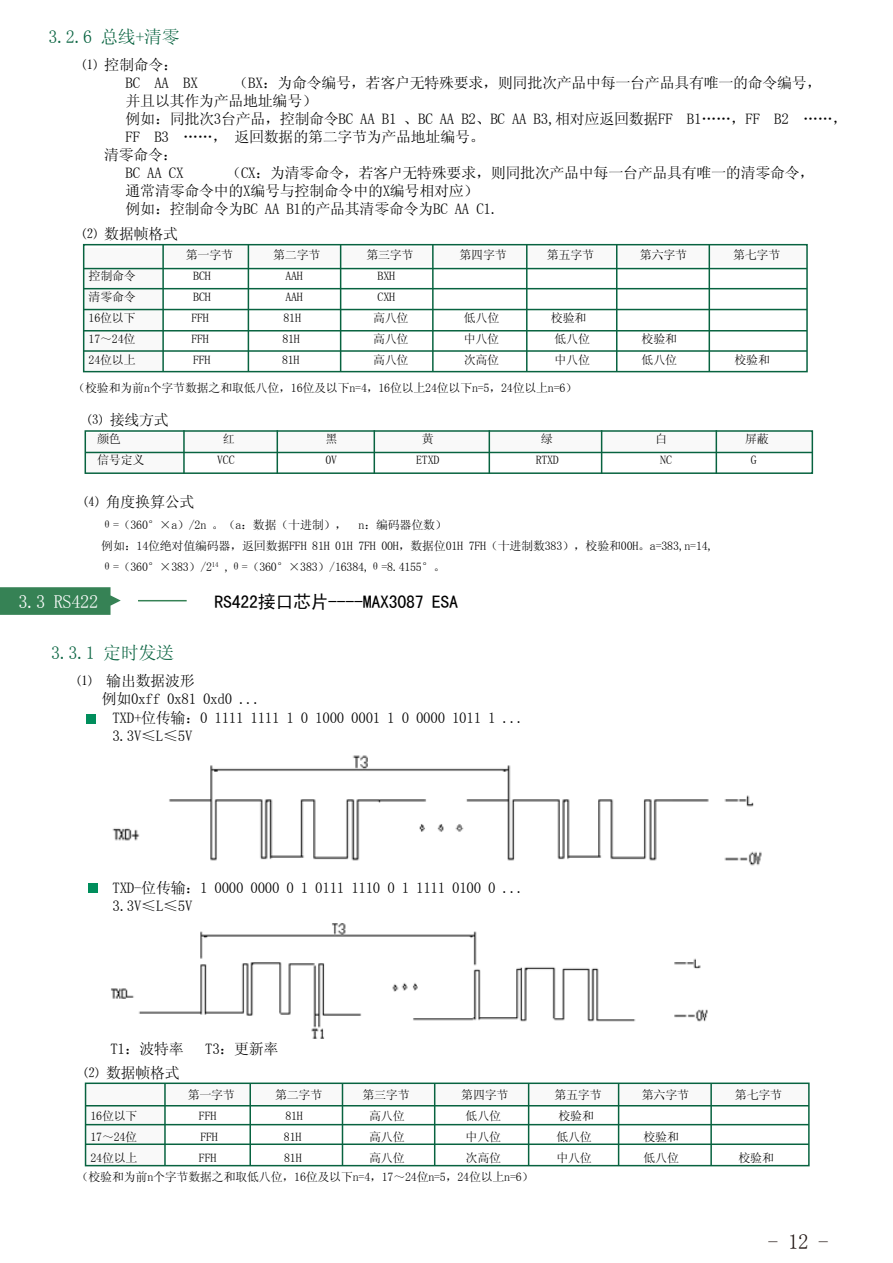
<style>
.page{position:relative;width:893px;height:1263px;background:#fff}
.page>*{position:absolute;margin:0;border:0;box-sizing:border-box;transform-origin:0 0}
.t1{font:21px "Sim Sun";color:#231815}
.t2{font:18.45px "Sim Sun";letter-spacing:-.02em;color:#fff}
.t3{font:18px "Sim Hei";letter-spacing:-.02em;color:#000}
.t4{font:18px "Sim Sun";letter-spacing:-.02em;color:#086340}
.t5{font:15px/18px "Sim Sun";letter-spacing:-.02em;color:#000}
.t6{font:12px/21px "Sim Sun";letter-spacing:-.02em;color:#000}
</style>
<div class="page">
<div style="left:86px;top:1083px;width:723px;height:23px;background:#f9f9f9"></div>
<div style="left:86px;top:1106px;width:78px;height:59px;background:#f9f9f9"></div>
<div style="left:85px;top:1082px;width:725px;height:84px;border:2px solid #086340"></div>
<hr style="left:164px;top:1083px;width:2px;height:82px;background:#086340">
<hr style="left:249px;top:1083px;width:2px;height:82px;background:#086340">
<hr style="left:342px;top:1083px;width:1px;height:82px;background:#086340">
<hr style="left:434px;top:1083px;width:1px;height:82px;background:#086340">
<hr style="left:528px;top:1083px;width:1px;height:82px;background:#086340">
<hr style="left:618px;top:1083px;width:1px;height:82px;background:#086340">
<hr style="left:710px;top:1083px;width:2px;height:82px;background:#086340">
<hr style="left:86px;top:1105px;width:723px;height:1px;background:#086340">
<hr style="left:86px;top:1124px;width:723px;height:1px;background:#086340">
<hr style="left:86px;top:1143px;width:723px;height:2px;background:#086340">
<div style="left:87px;top:715px;width:9px;height:9px;background:#008e5c"></div>
<div style="left:88px;top:883px;width:10px;height:10px;background:#008e5c"></div>
<img style="left:112px;top:755px;width:650px;height:111px">
<img style="left:111px;top:923px;width:597px;height:116px">
<div style="left:85px;top:434px;width:99px;height:38px;background:#f9f9f9"></div>
<div style="left:182px;top:432px;width:630px;height:19px;background:#f9f9f9"></div>
<div style="left:85px;top:430px;width:728px;height:44px;border:2px solid #086340"></div>
<hr style="left:716px;top:430px;width:1px;height:44px;background:#086340">
<hr style="left:374px;top:430px;width:1px;height:44px;background:#086340">
<hr style="left:277px;top:430px;width:1px;height:44px;background:#086340">
<hr style="left:183px;top:430px;width:2px;height:44px;background:#086340">
<hr style="left:601px;top:430px;width:1px;height:44px;background:#086340">
<hr style="left:489px;top:430px;width:1px;height:44px;background:#086340">
<hr style="left:85px;top:452px;width:727px;height:1px;background:#086340">
<div style="left:84px;top:248px;width:79px;height:122px;background:#f9f9f9"></div>
<div style="left:163px;top:247px;width:644px;height:18px;background:#f9f9f9"></div>
<div style="left:83px;top:244px;width:725px;height:128px;border:2px solid #086340"></div>
<hr style="left:162px;top:245px;width:2px;height:127px;background:#086340">
<hr style="left:248px;top:245px;width:1px;height:127px;background:#086340">
<hr style="left:340px;top:245px;width:1px;height:127px;background:#086340">
<hr style="left:432px;top:245px;width:2px;height:127px;background:#086340">
<hr style="left:526px;top:245px;width:2px;height:127px;background:#086340">
<hr style="left:616px;top:245px;width:1px;height:127px;background:#086340">
<hr style="left:709px;top:245px;width:1px;height:127px;background:#086340">
<hr style="left:84px;top:268px;width:723px;height:1px;background:#086340">
<hr style="left:84px;top:288px;width:723px;height:1px;background:#086340">
<hr style="left:84px;top:330px;width:723px;height:1px;background:#086340">
<hr style="left:84px;top:350px;width:723px;height:2px;background:#086340">
<hr style="left:84px;top:309px;width:723px;height:1px;background:#086340">
<svg style="left:0;top:587px;width:121px;height:28px;background:#468c63"></svg>
<hr style="left:138px;top:600px;width:49px;height:1px;background:#368255">
<h3 class="t4" style="left:49px;top:28px;width:133px">3.2.6 总线+清零</h3>
<p class="t5" style="left:126px;top:55px;width:74px;text-indent:-43px">⑴ 控制命令：<br>BC AA BX</p>
<p class="t5" style="left:234px;top:73px;width:589px">（BX：为命令编号，若客户无特殊要求，则同批次产品中每一台产品具有唯一的命令编号，</p>
<p class="t5" style="left:126px;top:91px;width:193px">并且以其作为产品地址编号）</p>
<p class="t5" style="left:126px;top:109px;width:723px">例如：同批次3台产品，控制命令BC AA B1 、BC AA B2、BC AA B3,相对应返回数据FF B1……，FF B2 ……，</p>
<p class="t5" style="left:126px;top:127px;width:361px">FF B3 ……， 返回数据的第二字节为产品地址编号。</p>
<p class="t5" style="left:104px;top:145px;width:75px">清零命令：</p>
<p class="t5" style="left:126px;top:163px;width:59px">BC AA CX</p>
<p class="t5" style="left:126px;top:163px;width:690px;text-indent:101px">（CX：为清零命令，若客户无特殊要求，则同批次产品中每一台产品具有唯一的清零命令，通常清零命令中的X编号与控制命令中的X编号相对应）<br>例如：控制命令为BC AA B1的产品其清零命令为BC AA C1.</p>
<p class="t5" style="left:82px;top:224px;width:97px">⑵ 数据帧格式</p>
<p class="t6" style="left:186px;top:244px;width:49px">第一字节</p>
<p class="t6" style="left:273px;top:244px;width:49px">第二字节</p>
<p class="t6" style="left:366px;top:244px;width:49px">第三字节</p>
<p class="t6" style="left:459px;top:244px;width:49px">第四字节</p>
<p class="t6" style="left:547px;top:244px;width:49px">第五字节</p>
<p class="t6" style="left:640px;top:244px;width:49px">第六字节</p>
<p class="t6" style="left:733px;top:244px;width:49px">第七字节</p>
<p class="t6" style="left:89px;top:265px;width:49px">控制命令</p>
<p class="t6" style="left:193px;top:265px;width:19px">BCH</p>
<p class="t6" style="left:285px;top:265px;width:19px">AAH</p>
<p class="t6" style="left:378px;top:265px;width:19px">BXH</p>
<p class="t6" style="left:89px;top:286px;width:49px">清零命令</p>
<p class="t6" style="left:193px;top:286px;width:19px">BCH</p>
<p class="t6" style="left:285px;top:286px;width:19px">AAH</p>
<p class="t6" style="left:378px;top:286px;width:19px">CXH</p>
<p class="t6" style="left:89px;top:307px;width:49px">16位以下</p>
<p class="t6" style="left:191px;top:307px;width:19px">FFH</p>
<p class="t6" style="left:284px;top:307px;width:19px">81H</p>
<p class="t6" style="left:373px;top:307px;width:37px">高八位</p>
<p class="t6" style="left:464px;top:307px;width:37px">低八位</p>
<p class="t6" style="left:551px;top:307px;width:37px">校验和</p>
<p class="t6" style="left:89px;top:328px;width:48px">17～24位</p>
<p class="t6" style="left:191px;top:328px;width:19px">FFH</p>
<p class="t6" style="left:282px;top:328px;width:19px">81H</p>
<p class="t6" style="left:373px;top:328px;width:37px">高八位</p>
<p class="t6" style="left:464px;top:328px;width:37px">中八位</p>
<p class="t6" style="left:554px;top:328px;width:37px">低八位</p>
<p class="t6" style="left:642px;top:328px;width:37px">校验和</p>
<p class="t6" style="left:89px;top:349px;width:49px">24位以上</p>
<p class="t6" style="left:193px;top:349px;width:19px">FFH</p>
<p class="t6" style="left:282px;top:349px;width:19px">81H</p>
<p class="t6" style="left:373px;top:349px;width:37px">高八位</p>
<p class="t6" style="left:464px;top:349px;width:37px">次高位</p>
<p class="t6" style="left:554px;top:349px;width:37px">中八位</p>
<p class="t6" style="left:642px;top:349px;width:37px">低八位</p>
<p class="t6" style="left:734px;top:349px;width:37px">校验和</p>
<p class="t6" style="left:73px;top:377px;width:505px">（校验和为前n个字节数据之和取低八位，16位及以下n=4，16位以上24位以下n=5，24位以上n=6）</p>
<p class="t5" style="left:88px;top:411px;width:82px">⑶ 接线方式</p>
<p class="t6" style="left:97px;top:429px;width:25px">颜色</p>
<p class="t6" style="left:223px;top:429px;width:13px">红</p>
<p class="t6" style="left:325px;top:429px;width:13px">黑</p>
<p class="t6" style="left:422px;top:429px;width:13px">黄</p>
<p class="t6" style="left:541px;top:429px;width:13px">绿</p>
<p class="t6" style="left:655px;top:429px;width:13px">白</p>
<p class="t6" style="left:745px;top:429px;width:25px">屏蔽</p>
<p class="t6" style="left:97px;top:450px;width:49px">信号定义</p>
<p class="t6" style="left:217px;top:450px;width:19px">VCC</p>
<p class="t6" style="left:325px;top:450px;width:13px">0V</p>
<p class="t6" style="left:416px;top:450px;width:25px">ETXD</p>
<p class="t6" style="left:536px;top:450px;width:25px">RTXD</p>
<p class="t6" style="left:660px;top:450px;width:13px">NC</p>
<p class="t6" style="left:751px;top:450px;width:7px">G</p>
<p class="t5" style="left:84px;top:493px;width:112px">⑷ 角度换算公式</p>
<p class="t6" style="left:101px;top:514px;width:614px">θ=（360°×a）/2n 。（a：数据（十进制）， n：编码器位数）<br>例如：14位绝对值编码器，返回数据FFH 81H 01H 7FH 00H，数据位01H 7FH（十进制数383），校验和00H。a=383,n=14, θ=（360°×383）/2<sup>14</sup> ,θ=（360°×383）/16384,θ=8.4155°。</p>
<h2 class="t2" style="left:18px;top:592px;width:81px">3.3 RS422</h2>
<h3 class="t3" style="left:214px;top:592px;width:245px">RS422接口芯片----MAX3087 ESA</h3>
<h3 class="t4" style="left:51px;top:643px;width:124px">3.3.1 定时发送</h3>
<p class="t5" style="left:102px;top:671px;width:161px;text-indent:-24px">⑴ 输出数据波形<br>例如0xff 0x81 0xd0 ...</p>
<p class="t5" style="left:112px;top:708px;width:413px">TXD+位传输：0 1111 1111 1 0 1000 0001 1 0 0000 1011 1 ...<br>3.3V≤L≤5V</p>
<p class="t5" style="left:113px;top:878px;width:413px">TXD-位传输：1 0000 0000 0 1 0111 1110 0 1 1111 0100 0 ...<br>3.3V≤L≤5V</p>
<p class="t5" style="left:110px;top:1039px;width:75px">T1：波特率</p>
<p class="t5" style="left:205px;top:1039px;width:75px">T3：更新率</p>
<p class="t5" style="left:84px;top:1064px;width:97px">⑵ 数据帧格式</p>
<p class="t6" style="left:188px;top:1084px;width:49px">第一字节</p>
<p class="t6" style="left:275px;top:1084px;width:49px">第二字节</p>
<p class="t6" style="left:362px;top:1084px;width:49px">第三字节</p>
<p class="t6" style="left:461px;top:1084px;width:49px">第四字节</p>
<p class="t6" style="left:554px;top:1084px;width:49px">第五字节</p>
<p class="t6" style="left:642px;top:1084px;width:49px">第六字节</p>
<p class="t6" style="left:735px;top:1084px;width:49px">第七字节</p>
<p class="t6" style="left:90px;top:1105px;width:49px">16位以下</p>
<p class="t6" style="left:199px;top:1105px;width:19px">FFH</p>
<p class="t6" style="left:285px;top:1105px;width:19px">81H</p>
<p class="t6" style="left:369px;top:1105px;width:37px">高八位</p>
<p class="t6" style="left:466px;top:1105px;width:37px">低八位</p>
<p class="t6" style="left:559px;top:1105px;width:37px">校验和</p>
<p class="t6" style="left:90px;top:1126px;width:48px">17～24位</p>
<p class="t6" style="left:200px;top:1126px;width:19px">FFH</p>
<p class="t6" style="left:284px;top:1126px;width:19px">81H</p>
<p class="t6" style="left:369px;top:1126px;width:37px">高八位</p>
<p class="t6" style="left:466px;top:1126px;width:37px">中八位</p>
<p class="t6" style="left:556px;top:1126px;width:37px">低八位</p>
<p class="t6" style="left:643px;top:1126px;width:37px">校验和</p>
<p class="t6" style="left:90px;top:1147px;width:49px">24位以上</p>
<p class="t6" style="left:199px;top:1147px;width:19px">FFH</p>
<p class="t6" style="left:284px;top:1147px;width:19px">81H</p>
<p class="t6" style="left:369px;top:1147px;width:37px">高八位</p>
<p class="t6" style="left:466px;top:1147px;width:37px">次高位</p>
<p class="t6" style="left:556px;top:1147px;width:37px">中八位</p>
<p class="t6" style="left:643px;top:1147px;width:37px">低八位</p>
<p class="t6" style="left:738px;top:1147px;width:37px">校验和</p>
<p class="t6" style="left:77px;top:1166px;width:458px">（校验和为前n个字节数据之和取低八位，16位及以下n=4，17～24位n=5，24位以上n=6）</p>
<h1 class="t1" style="left:768px;top:1231px;width:62px">- 12 -</h1>
</div>
